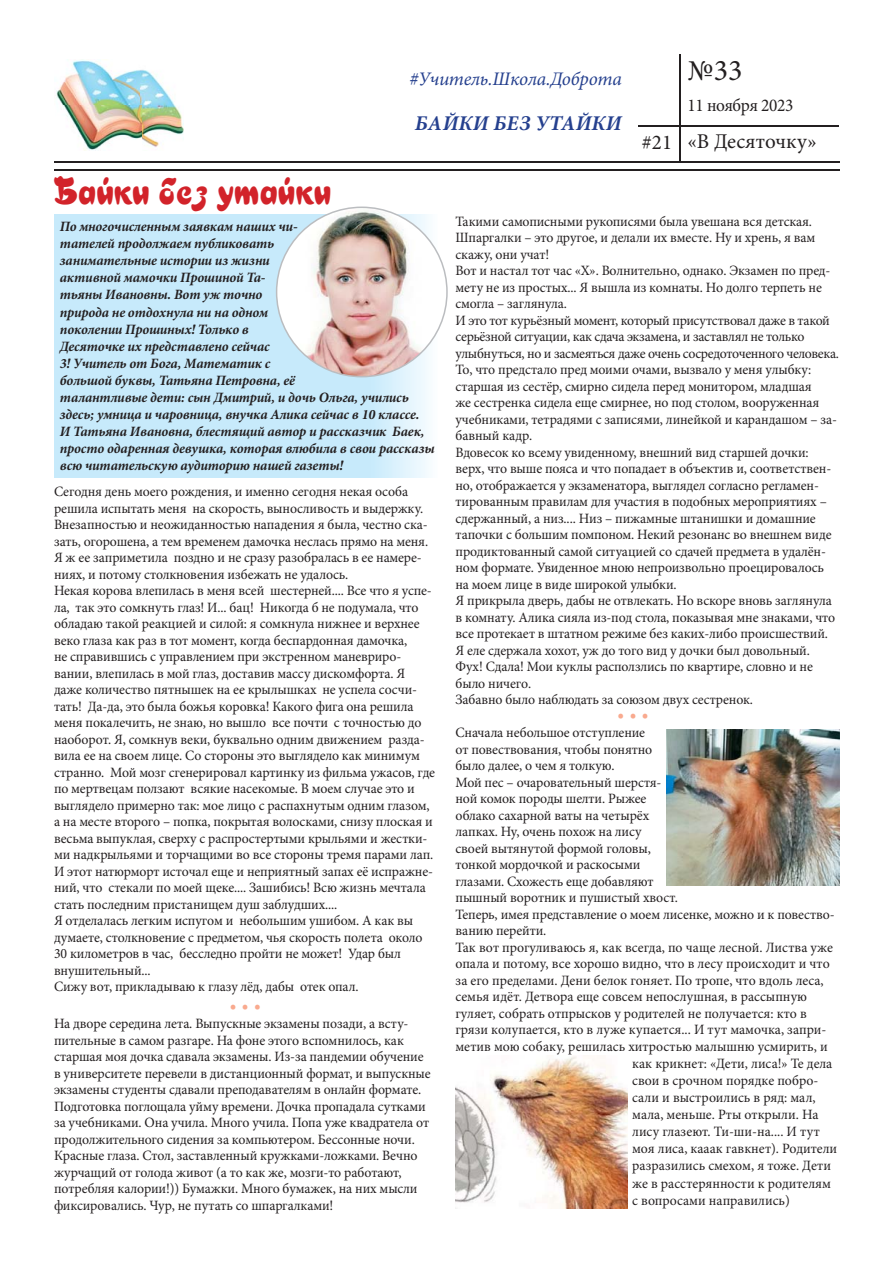
<style>
.page{position:relative;width:893px;height:1263px;background:#fff}
.page>*{position:absolute;margin:0;border:0;box-sizing:border-box;transform-origin:0 0}
.t1{font:39px "Asylbek M29 kz";letter-spacing:-.01em;color:#d2232a}
.t2{font:30px "Minion Pro";color:#231f20}
.t3{font:21px "Minion Pro";color:#231f20}
.t4{font:italic 700 21px "Minion Pro";letter-spacing:.01em;color:#25408e}
.t5{font:italic 19.2px "Minion Pro";letter-spacing:-.01em;color:#25408e}
.t6{font:18px "Minion Pro";letter-spacing:-.02em;color:#231f20;scale:.96 1}
.t7{font:14.25px/16.5px "Minion Pro";letter-spacing:-.01em;color:#231f20}
.t8{font:italic 700 14.25px/17.1px "Minion Pro";letter-spacing:-.01em;color:#231f20}
.t9{font:900 14.25px "Helios";color:#f9aa8f}
</style>
<div class="page">
<hr style="left:54px;top:169px;width:785px;height:2px;background:#231f20">
<hr style="left:54px;top:161px;width:785px;height:1px;background:#231f20">
<hr style="left:680px;top:54px;width:1px;height:107px;background:#231f20">
<hr style="left:638px;top:125px;width:201px;height:2px;background:#231f20">
<svg style="left:54px;top:377px;width:374px;height:100px;background:#caebfb"></svg>
<svg style="left:54px;top:206px;width:394px;height:171px"></svg>
<img style="left:56px;top:59px;width:128px;height:92px">
<img style="left:667px;top:729px;width:172px;height:156px">
<img style="left:455px;top:1056px;width:173px;height:153px">
<h1 class="t1" style="left:54px;top:168px;width:279px">Байки без утайки</h1>
<h3 class="t5" style="left:409px;top:67px;width:214px">#Учитель.Школа.Доброта</h3>
<h3 class="t4" style="left:415px;top:111px;width:208px">БАЙКИ БЕЗ УТАЙКИ</h3>
<h2 class="t2" style="left:687px;top:52px;width:56px">№33</h2>
<p class="t6" style="left:687px;top:95px;width:112px">11 ноября 2023</p>
<h3 class="t3" style="left:642px;top:129px;width:177px">#21 «В Десяточку»</h3>
<p class="t8" style="left:60px;top:218px;width:376px">По многочисленным заявкам наших чи-<br>тателей продолжаем публиковать<br>занимательные истории из жизни<br>активной мамочки Прошиной Та-<br>тьяны Ивановны. Вот уж точно<br>природа не отдохнула ни на одном<br>поколении Прошиных! Только в<br>Десяточке их представлено сейчас<br>3! Учитель от Бога, Математик с<br>большой буквы, Татьяна Петровна, её<br>талантливые дети: сын Дмитрий, и дочь Ольга, учились здесь; умница и чаровница, внучка Алика сейчас в 10 классе.<br>И Татьяна Ивановна, блестящий автор и рассказчик Баек, просто одаренная девушка, которая влюбила в свои рассказы всю читательскую аудиторию нашей газеты!</p>
<p class="t7" style="left:54px;top:483px;width:383px">Сегодня день моего рождения, и именно сегодня некая особа решила испытать меня на скорость, выносливость и выдержку.<br>Внезапностью и неожиданностью нападения я была, честно ска&shy;зать, огорошена, а тем временем дамочка неслась прямо на меня.<br>Я ж ее заприметила поздно и не сразу разобралась в ее намере&shy;ниях, и потому столкновения избежать не удалось.<br>Некая корова влепилась в меня всей шестерней.... Все что я успе&shy;ла, так это сомкнуть глаз! И... бац! Никогда б не подумала, что обладаю такой реакцией и силой: я сомкнула нижнее и верхнее веко глаза как раз в тот момент, когда беспардонная дамочка,<br>не справившись с управлением при экстренном маневриро&shy;вании, влепилась в мой глаз, доставив массу дискомфорта. Я даже количество пятнышек на ее крылышках не успела сосчи&shy;тать! Да-да, это была божья коровка! Какого фига она решила меня покалечить, не знаю, но вышло все почти с точностью до наоборот. Я, сомкнув веки, буквально одним движением разда&shy;вила ее на своем лице. Со стороны это выглядело как минимум странно. Мой мозг сгенерировал картинку из фильма ужасов, где по мертвецам ползают всякие насекомые. В моем случае это и выглядело примерно так: мое лицо с распахнутым одним глазом, а на месте второго – попка, покрытая волосками, снизу плоская и весьма выпуклая, сверху с распростертыми крыльями и жестки&shy;ми надкрыльями и торчащими во все стороны тремя парами лап.<br>И этот натюрморт источал еще и неприятный запах её испражне&shy;ний, что стекали по моей щеке.... Зашибись! Всю жизнь мечтала стать последним пристанищем душ заблудших....<br>Я отделалась легким испугом и небольшим ушибом. А как вы думаете, столкновение с предметом, чья скорость полета около 30 километров в час, бесследно пройти не может! Удар был внушительный...<br>Сижу вот, прикладываю к глазу лёд, дабы отек опал.</p>
<p class="t9" style="left:230px;top:1001px;width:33px">· · ·</p>
<p class="t7" style="left:54px;top:1015px;width:378px">На дворе середина лета. Выпускные экзамены позади, а всту&shy;пительные в самом разгаре. На фоне этого вспомнилось, как старшая моя дочка сдавала экзамены. Из-за пандемии обучение в университете перевели в дистанционный формат, и выпускные экзамены студенты сдавали преподавателям в онлайн формате.<br>Подготовка поглощала уйму времени. Дочка пропадала сутками за учебниками. Она учила. Много учила. Попа уже квадратела от продолжительного сидения за компьютером. Бессонные ночи.<br>Красные глаза. Стол, заставленный кружками-ложками. Вечно журчащий от голода живот (а то как же, мозги-то работают, потребляя калории!)) Бумажки. Много бумажек, на них мысли фиксировались. Чур, не путать со шпаргалками!</p>
<p class="t7" style="left:455px;top:213px;width:385px">Такими самописными рукописями была увешана вся детская.<br>Шпаргалки – это другое, и делали их вместе. Ну и хрень, я вам скажу, они учат!<br>Вот и настал тот час «Х». Волнительно, однако. Экзамен по пред&shy;мету не из простых... Я вышла из комнаты. Но долго терпеть не смогла – заглянула.<br>И это тот курьёзный момент, который присутствовал даже в такой серьёзной ситуации, как сдача экзамена, и заставлял не только улыбнуться, но и засмеяться даже очень сосредоточенного человека.<br>То, что предстало пред моими очами, вызвало у меня улыбку: старшая из сестёр, смирно сидела перед монитором, младшая<br>же сестренка сидела еще смирнее, но под столом, вооруженная учебниками, тетрадями с записями, линейкой и карандашом – за&shy;бавный кадр.<br>Вдовесок ко всему увиденному, внешний вид старшей дочки: верх, что выше пояса и что попадает в объектив и, соответствен&shy;но, отображается у экзаменатора, выглядел согласно регламен&shy;тированным правилам для участия в подобных мероприятиях – сдержанный, а низ.... Низ – пижамные штанишки и домашние тапочки с большим помпоном. Некий резонанс во внешнем виде продиктованный самой ситуацией со сдачей предмета в удалён&shy;ном формате. Увиденное мною непроизвольно проецировалось на моем лице в виде широкой улыбки.<br>Я прикрыла дверь, дабы не отвлекать. Но вскоре вновь заглянула в комнату. Алика сияла из-под стола, показывая мне знаками, что все протекает в штатном режиме без каких-либо происшествий.<br>Я еле сдержала хохот, уж до того вид у дочки был довольный.<br>Фух! Сдала! Мои куклы расползлись по квартире, словно и не было ничего.<br>Забавно было наблюдать за союзом двух сестренок.</p>
<p class="t9" style="left:617px;top:710px;width:33px">· · ·</p>
<p class="t7" style="left:455px;top:724px;width:191px">Сначала небольшое отступление</p>
<p class="t7" style="left:455px;top:741px;width:198px">от повествования, чтобы понятно</p>
<p class="t7" style="left:455px;top:757px;width:161px">было далее, о чем я толкую.</p>
<p class="t7" style="left:455px;top:774px;width:207px">Мой пес – очаровательный шерстя-</p>
<p class="t7" style="left:455px;top:790px;width:192px">ной комок породы шелти. Рыжее</p>
<p class="t7" style="left:455px;top:807px;width:195px">облако сахарной ваты на четырёх</p>
<p class="t7" style="left:455px;top:823px;width:188px">лапках. Ну, очень похож на лису</p>
<p class="t7" style="left:455px;top:840px;width:197px">своей вытянутой формой головы,</p>
<p class="t7" style="left:455px;top:856px;width:186px">тонкой мордочкой и раскосыми</p>
<p class="t7" style="left:455px;top:873px;width:200px">глазами. Схожесть еще добавляют</p>
<p class="t7" style="left:455px;top:889px;width:224px">пышный воротник и пушистый хвост.</p>
<p class="t7" style="left:455px;top:906px;width:381px">Теперь, имея представление о моем лисенке, можно и к повество-</p>
<p class="t7" style="left:455px;top:922px;width:92px">ванию перейти.</p>
<p class="t7" style="left:455px;top:939px;width:379px">Так вот прогуливаюсь я, как всегда, по чаще лесной. Листва уже</p>
<p class="t7" style="left:455px;top:955px;width:376px">опала и потому, все хорошо видно, что в лесу происходит и что</p>
<p class="t7" style="left:455px;top:972px;width:370px">за его пределами. Дени белок гоняет. По тропе, что вдоль леса,</p>
<p class="t7" style="left:455px;top:988px;width:353px">семья идёт. Детвора еще совсем непослушная, в рассыпную</p>
<p class="t7" style="left:455px;top:1005px;width:353px">гуляет, собрать отпрысков у родителей не получается: кто в</p>
<p class="t7" style="left:455px;top:1021px;width:372px">грязи колупается, кто в луже купается... И тут мамочка, запри-</p>
<p class="t7" style="left:455px;top:1038px;width:374px">метив мою собаку, решилась хитростью малышню усмирить, и</p>
<p class="t7" style="left:632px;top:1055px;width:202px">как крикнет: «Дети, лиса!» Те дела</p>
<p class="t7" style="left:632px;top:1072px;width:188px">свои в срочном порядке побро-</p>
<p class="t7" style="left:632px;top:1089px;width:185px">сали и выстроились в ряд: мал,</p>
<p class="t7" style="left:632px;top:1106px;width:188px">мала, меньше. Рты открыли. На</p>
<p class="t7" style="left:632px;top:1123px;width:189px">лису глазеют. Ти-ши-на.... И тут</p>
<p class="t7" style="left:632px;top:1140px;width:206px">моя лиса, кааак гавкнет). Родители</p>
<p class="t7" style="left:632px;top:1157px;width:200px">разразились смехом, я тоже. Дети</p>
<p class="t7" style="left:632px;top:1174px;width:200px">же в расстерянности к родителям</p>
<p class="t7" style="left:632px;top:1192px;width:159px">с вопросами направились)</p>
</div>
